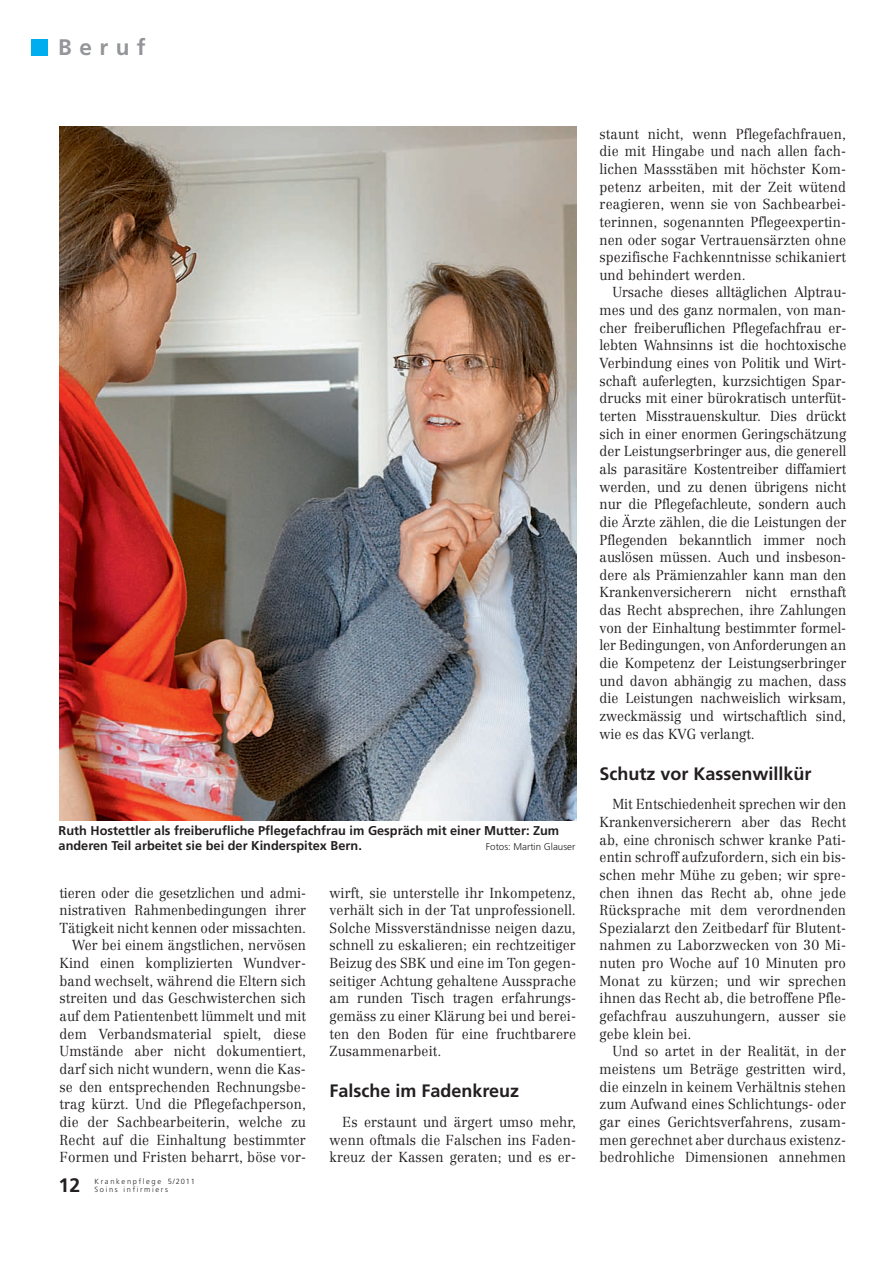
<style>
.page{position:relative;width:893px;height:1263px;background:#fff}
.page>*{position:absolute;margin:0;border:0;box-sizing:border-box;transform-origin:0 0}
.t1{font:700 22.5px "Frutiger";letter-spacing:.335em;color:#939598}
.t2{font:700 19.5px "Frutiger";color:#231f20}
.t3{font:700 18px "Frutiger";color:#231f20}
.t4{font:300 14.25px/17.7px "Centennial";letter-spacing:.01em;color:#231f20;text-align:justify;scale:.94 1}
.t5{font:700 12.75px/15px "Frutiger";color:#231f20}
.t6{font:300 9.75px "Frutiger";color:#231f20}
.t7{font:300 7.5px/8.2px "Frutiger";letter-spacing:.22em;color:#231f20}
</style>
<div class="page">
<div style="left:32px;top:39px;width:16px;height:16px;background:#00aeef"></div>
<img style="left:60px;top:127px;width:516px;height:694px">
<h1 class="t1" style="left:58px;top:38px;width:89px">Beruf</h1>
<p class="t5" style="left:59px;top:824px;width:502px">Ruth Hostettler als freiberufliche Pflegefachfrau im Gespräch mit einer Mutter: Zum anderen Teil arbeitet sie bei der Kinderspitex Bern.</p>
<p class="t6" style="left:486px;top:842px;width:91px">Fotos: Martin Glauser</p>
<p class="t4" style="left:60px;top:885px;width:264px;text-align:right">tieren oder die gesetzlichen und admi&shy;nistrativen Rahmenbedingungen ihrer Tätigkeit nicht kennen oder missachten.<br>Wer bei einem ängstlichen, nervösen Kind einen komplizierten Wundver&shy;band wechselt, während die Eltern sich streiten und das Geschwisterchen sich auf dem Patientenbett lümmelt und mit dem Verbandsmaterial spielt, diese Umstände aber nicht dokumentiert, darf sich nicht wundern, wenn die Kas&shy;se den entsprechenden Rechnungsbe&shy;trag kürzt. Und die Pflegefachperson, die der Sachbearbeiterin, welche zu Recht auf die Einhaltung bestimmter Formen und Fristen beharrt, böse vor-</p>
<h2 class="t2" style="left:59px;top:1178px;width:23px">12</h2>
<p class="t7" style="left:95px;top:1178px;width:102px">Krankenpflege 5/2011<br>Soins infirmiers</p>
<p class="t4" style="left:330px;top:885px;width:264px">wirft, sie unterstelle ihr Inkompetenz, verhält sich in der Tat unprofessionell.<br>Solche Missverständnisse neigen dazu, schnell zu eskalieren; ein rechtzeitiger Beizug des SBK und eine im Ton gegen&shy;seitiger Achtung gehaltene Aussprache am runden Tisch tragen erfahrungs&shy;gemäss zu einer Klärung bei und berei&shy;ten den Boden für eine fruchtbarere Zusammenarbeit.</p>
<p class="t3" style="left:330px;top:1084px;width:191px">Falsche im Fadenkreuz</p>
<p class="t4" style="left:330px;top:1114px;width:264px;text-indent:13px">Es erstaunt und ärgert umso mehr, wenn oftmals die Falschen ins Faden&shy;kreuz der Kassen geraten; und es er-</p>
<p class="t4" style="left:600px;top:126px;width:264px">staunt nicht, wenn Pflegefachfrauen, die mit Hingabe und nach allen fach&shy;lichen Massstäben mit höchster Kom&shy;petenz arbeiten, mit der Zeit wütend reagieren, wenn sie von Sachbearbei&shy;terinnen, sogenannten Pflegeexpertin&shy;nen oder sogar Vertrauensärzten ohne spezifische Fachkenntnisse schikaniert und behindert werden.</p>
<p class="t4" style="left:600px;top:285px;width:264px;text-indent:13px">Ursache dieses alltäglichen Alptrau&shy;mes und des ganz normalen, von man&shy;cher freiberuflichen Pflegefachfrau er&shy;lebten Wahnsinns ist die hochtoxische Verbindung eines von Politik und Wirt&shy;schaft auferlegten, kurzsichtigen Spar&shy;drucks mit einer bürokratisch unterfüt&shy;terten Misstrauenskultur. Dies drückt sich in einer enormen Geringschätzung der Leistungserbringer aus, die generell als parasitäre Kostentreiber diffamiert werden, und zu denen übrigens nicht nur die Pflegefachleute, sondern auch die Ärzte zählen, die die Leistungen der Pflegenden bekanntlich immer noch auslösen müssen. Auch und insbeson&shy;dere als Prämienzahler kann man den Krankenversicherern nicht ernsthaft das Recht absprechen, ihre Zahlungen von der Einhaltung bestimmter formel&shy;ler Bedingungen, von Anforderungen an die Kompetenz der Leistungserbringer und davon abhängig zu machen, dass die Leistungen nachweislich wirksam, zweckmässig und wirtschaftlich sind, wie es das KVG verlangt.</p>
<p class="t3" style="left:600px;top:766px;width:214px">Schutz vor Kassenwillkür</p>
<p class="t4" style="left:600px;top:797px;width:264px;text-indent:13px">Mit Entschiedenheit sprechen wir den Krankenversicherern aber das Recht ab, eine chronisch schwer kranke Pati&shy;entin schroff aufzufordern, sich ein bis&shy;schen mehr Mühe zu geben; wir spre&shy;chen ihnen das Recht ab, ohne jede Rücksprache mit dem verordnenden Spezialarzt den Zeitbedarf für Blutent&shy;nahmen zu Laborzwecken von 30 Mi&shy;nuten pro Woche auf 10 Minuten pro Monat zu kürzen; und wir sprechen ihnen das Recht ab, die betroffene Pfle&shy;gefachfrau auszuhungern, ausser sie gebe klein bei.</p>
<p class="t4" style="left:600px;top:1044px;width:264px;text-indent:13px">Und so artet in der Realität, in der meistens um Beträge gestritten wird, die einzeln in keinem Verhältnis stehen zum Aufwand eines Schlichtungs- oder gar eines Gerichtsverfahrens, zusam&shy;men gerechnet aber durchaus existenz&shy;bedrohliche Dimensionen annehmen</p>
</div>
